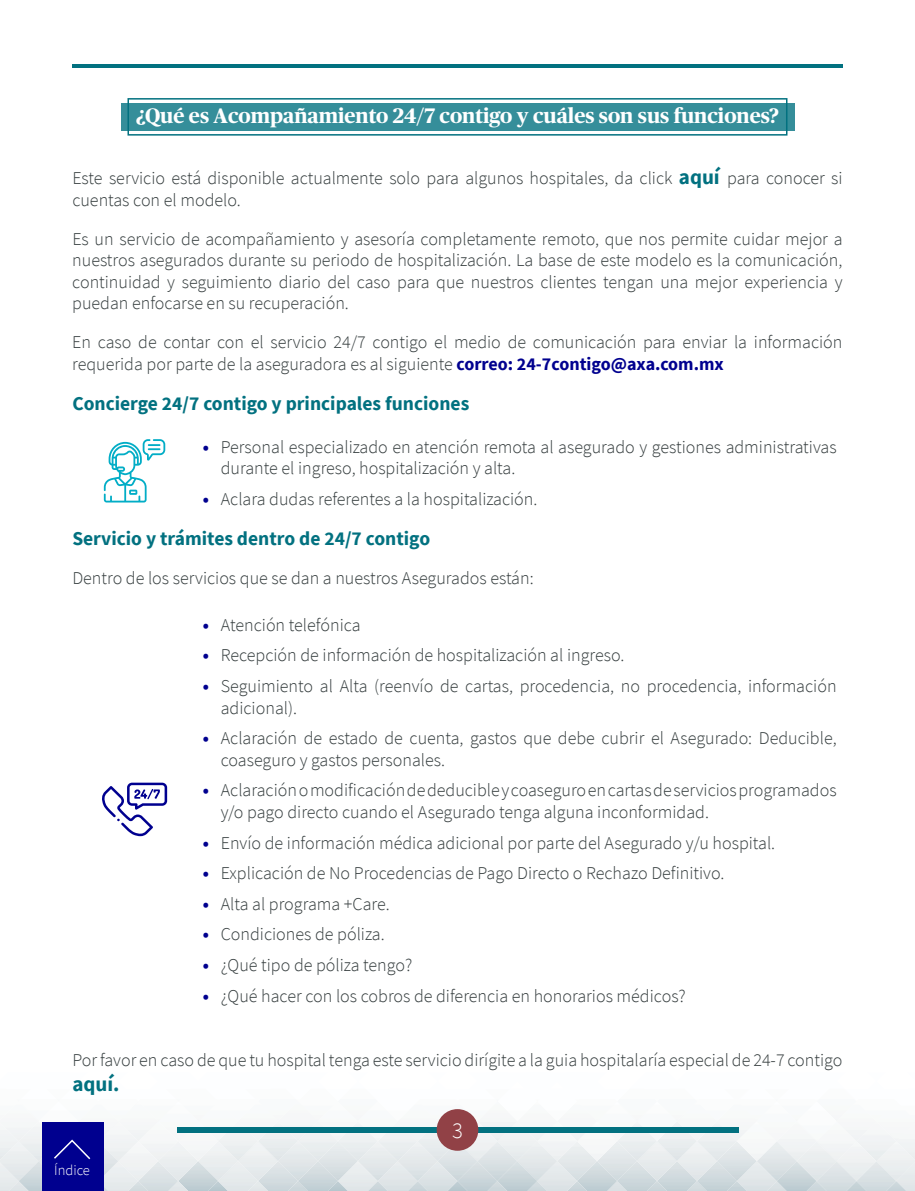
<style>
.page{position:relative;width:915px;height:1191px;background:#fff}
.page>*{position:absolute;margin:0;border:0;box-sizing:border-box;transform-origin:0 0}
.t1{font:300 22.5px "Source Sans Pro";color:#fff}
.t2{font:700 21px "Publico Headline";color:#fff}
.t3{font:700 21px "Source Sans Pro";color:#027180}
.t4{font:700 19.5px "Source Sans Pro";color:#027180}
.t5{font:300 18px/21.6px "Source Sans Pro";color:#343c3d}
.t6{font:300 14.55px "Source Sans Pro";color:#fff}
.s1{font-weight:700;font-size:21px;color:#027180}
.s2{font-weight:700;color:#00008f}
</style>
<div class="page">
<img style="left:836px;top:1159px;width:78px;height:32px">
<div style="left:836px;top:1130px;width:60px;height:31px;background:#f1f3f5"></div>
<img style="left:0;top:1109px;width:836px;height:72px">
<img style="left:103px;top:1181px;width:733px;height:10px">
<img style="left:636px;top:1161px;width:20px;height:20px">
<img style="left:497px;top:1109px;width:20px;height:12px">
<img style="left:58px;top:1109px;width:100px;height:12px">
<img style="left:118px;top:1109px;width:20px;height:12px">
<img style="left:98px;top:1121px;width:20px;height:20px">
<img style="left:0;top:1181px;width:42px;height:10px">
<img style="left:19px;top:1109px;width:39px;height:52px">
<img style="left:0;top:1122px;width:19px;height:37px">
<img style="left:0;top:1109px;width:19px;height:11px">
<div style="left:177px;top:1127px;width:561px;height:5px;background:#027180"></div>
<div style="left:42px;top:1122px;width:61px;height:69px;background:#00008f"></div>
<hr style="left:72px;top:64px;width:770px;height:4px;background:#027180">
<div style="left:436px;top:1109px;width:42px;height:41px;background:#914146;border-radius:50%"></div>
<svg style="left:54px;top:1139px;width:37px;height:21px"></svg>
<div style="left:121px;top:103px;width:673px;height:27px;background:#358e9a"></div>
<div style="left:127px;top:98px;width:660px;height:38px;border:2px solid #027180"></div>
<svg style="left:104px;top:439px;width:61px;height:63px"></svg>
<svg style="left:102px;top:782px;width:66px;height:55px"></svg>
<p class="t2" style="left:136px;top:101px;width:644px">¿Qué es Acompañamiento 24/7 contigo y cuáles son sus funciones?</p>
<p class="t5" style="left:72px;top:168px;width:771px">Este servicio está disponible actualmente solo para algunos hospitales, da click <span class="s1">aquí</span> para conocer si cuentas con el modelo.</p>
<p class="t5" style="left:72px;top:228px;width:771px;text-align:justify">Es un servicio de acompañamiento y asesoría completamente remoto, que nos permite cuidar mejor a nuestros asegurados durante su periodo de hospitalización. La base de este modelo es la comunicación, continuidad y seguimiento diario del caso para que nuestros clientes tengan una mejor experiencia y puedan enfocarse en su recuperación.</p>
<p class="t5" style="left:72px;top:331px;width:771px">En caso de contar con el servicio 24/7 contigo el medio de comunicación para enviar la información requerida por parte de la aseguradora es al siguiente <span class="s2">correo: 24-7contigo@axa.com.mx</span></p>
<p class="t4" style="left:72px;top:390px;width:398px">Concierge 24/7 contigo y principales funciones</p>
<p class="t5" style="left:221px;top:436px;width:617px;text-indent:-18px"><span class="s2">•</span> Personal especializado en atención remota al asegurado y gestiones administrativas durante el ingreso, hospitalización y alta.</p>
<p class="t5" style="left:203px;top:488px;width:336px"><span class="s2">•</span> Aclara dudas referentes a la hospitalización.</p>
<p class="t4" style="left:72px;top:525px;width:359px">Servicio y trámites dentro de 24/7 contigo</p>
<p class="t5" style="left:72px;top:567px;width:462px">Dentro de los servicios que se dan a nuestros Asegurados están:</p>
<p class="t5" style="left:203px;top:614px;width:159px"><span class="s2">•</span> Atención telefónica</p>
<p class="t5" style="left:203px;top:644px;width:423px"><span class="s2">•</span> Recepción de información de hospitalización al ingreso.</p>
<p class="t5" style="left:221px;top:675px;width:617px;text-indent:-18px"><span class="s2">•</span> Seguimiento al Alta (reenvío de cartas, procedencia, no procedencia, información adicional).</p>
<p class="t5" style="left:221px;top:727px;width:617px;text-indent:-18px"><span class="s2">•</span> Aclaración de estado de cuenta, gastos que debe cubrir el Asegurado: Deducible, coaseguro y gastos personales.</p>
<p class="t5" style="left:221px;top:779px;width:617px;text-indent:-18px"><span class="s2">•</span> Aclaración o modificación de deducible y coaseguro en cartas de servicios programados y/o pago directo cuando el Asegurado tenga alguna inconformidad.</p>
<p class="t5" style="left:203px;top:832px;width:573px"><span class="s2">•</span> Envío de información médica adicional por parte del Asegurado y/u hospital.</p>
<p class="t5" style="left:203px;top:862px;width:523px"><span class="s2">•</span> Explicación de No Procedencias de Pago Directo o Rechazo Definitivo.</p>
<p class="t5" style="left:203px;top:893px;width:188px"><span class="s2">•</span> Alta al programa +Care.</p>
<p class="t5" style="left:203px;top:923px;width:183px"><span class="s2">•</span> Condiciones de póliza.</p>
<p class="t5" style="left:203px;top:954px;width:211px"><span class="s2">•</span> ¿Qué tipo de póliza tengo?</p>
<p class="t5" style="left:203px;top:985px;width:484px"><span class="s2">•</span> ¿Qué hacer con los cobros de diferencia en honorarios médicos?</p>
<p class="t5" style="left:72px;top:1049px;width:771px">Por favor en caso de que tu hospital tenga este servicio dirígite a la guia hospitalaría especial de 24-7 contigo</p>
<p class="t3" style="left:72px;top:1070px;width:49px">aquí.</p>
<p class="t6" style="left:54px;top:1161px;width:37px">Índice</p>
<p class="t1" style="left:452px;top:1117px;width:12px">3</p>
</div>
